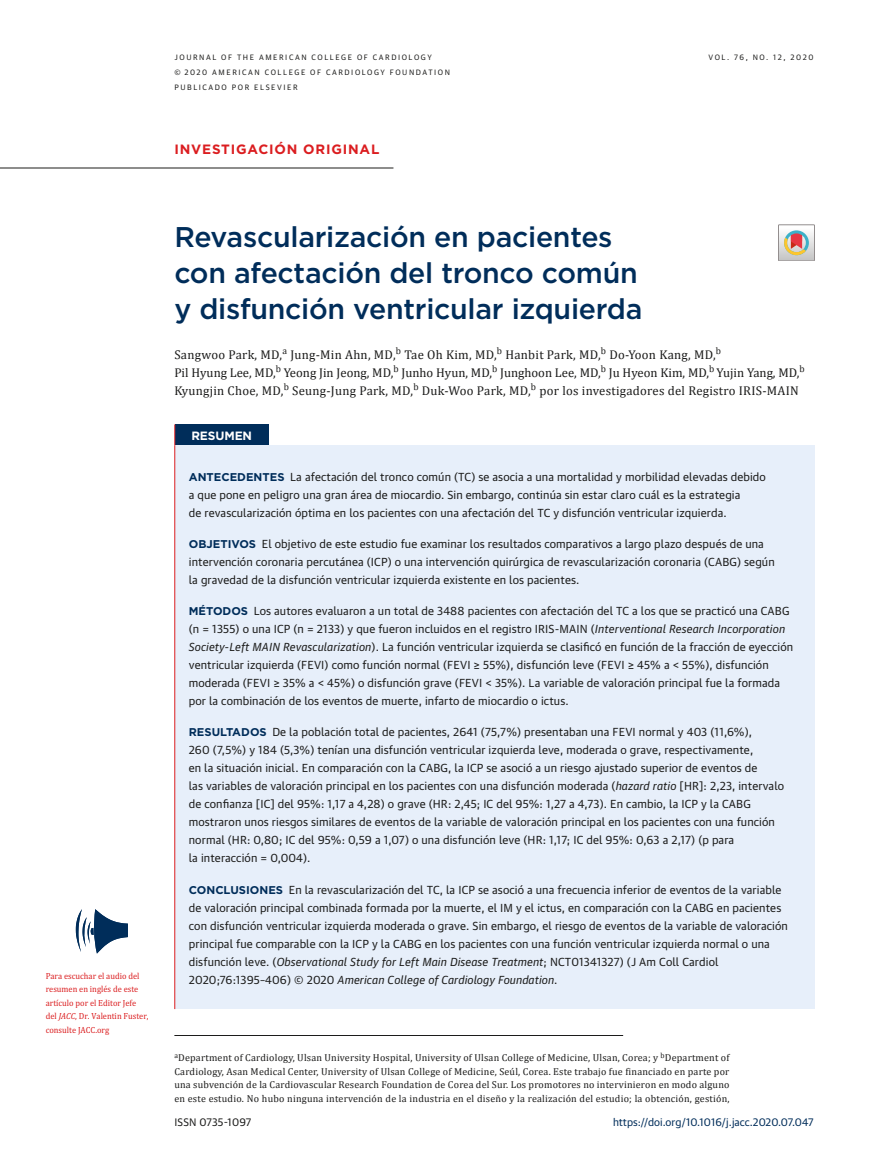
<style>
.page{position:relative;width:872px;height:1170px;background:#fff}
.page>*{position:absolute;margin:0;border:0;box-sizing:border-box;transform-origin:0 0}
.t1{font:500 28.5px/36px "Gotham";letter-spacing:-.01em;color:#002d5a}
.t2{font:700 13.5px "Gotham";letter-spacing:.06em;color:#db1d20}
.t3{font:12.75px/18px "Cambria";letter-spacing:.02em;color:#1c1c1b}
.t4{font:700 12px "Gotham";letter-spacing:-.01em;color:#fff}
.t5{font:11.25px/18px "Guardian Text Sans";letter-spacing:.01em;color:#1c1c1b}
.t6{font:10.5px "Guardian Text Sans";color:#002d5a}
.t7{font:10.5px "Guardian Text Sans";letter-spacing:.015em;color:#1c1c1b}
.t8{font:10.05px/13.5px "Cambria";letter-spacing:.02em;color:#1c1c1b;text-align:justify}
.t9{font:9px/13.5px "Cambria";color:#db1e20;scale:.94 1}
.t10{font:7.5px/15px "Guardian Text Sans";letter-spacing:.205em;color:#1c1c1b}
.s1{font-style:italic}
.s2{font-family:"Gotham";font-weight:700;color:#002d5a}
</style>
<div class="page">
<svg style="left:76px;top:909px;width:52px;height:44px"></svg>
<div style="left:778px;top:225px;width:36px;height:36px;border:1px solid #938e8e"></div>
<svg style="left:782px;top:230px;width:27px;height:26px"></svg>
<hr style="left:174px;top:1034px;width:449px;height:1px;background:#1c1c1b">
<div style="left:175px;top:424px;width:93px;height:21px;background:#002d5a"></div>
<div style="left:175px;top:445px;width:639px;height:563px;background:#e7effa"></div>
<svg style="left:174px;top:424px;width:1px;height:21px"></svg>
<hr style="left:174px;top:445px;width:1px;height:563px;background:#db1d20">
<hr style="left:0;top:168px;width:393px;height:1px;background:#1c1c1b">
<p class="t10" style="left:174px;top:49px;width:259px">JOURNAL OF THE AMERICAN COLLEGE OF CARDIOLOGY</p>
<p class="t10" style="left:708px;top:49px;width:107px">VOL. 76, NO. 12, 2020</p>
<p class="t10" style="left:174px;top:64px;width:277px">© 2020 AMERICAN COLLEGE OF CARDIOLOGY FOUNDATION<br>PUBLICADO POR ELSEVIER</p>
<p class="t2" style="left:174px;top:141px;width:207px">INVESTIGACIÓN ORIGINAL</p>
<p class="t9" style="left:46px;top:969px;width:111px">Para escuchar el audio del resumen en inglés de este artículo por el Editor Jefe del <span class="s1">JACC</span>, Dr. Valentin Fuster, consulte JACC.org</p>
<h1 class="t1" style="left:174px;top:221px;width:469px">Revascularización en pacientes con afectación del tronco común y disfunción ventricular izquierda</h1>
<p class="t3" style="left:174px;top:346px;width:632px">Sangwoo Park, MD,<sup>a</sup> Jung-Min Ahn, MD,<sup>b</sup> Tae Oh Kim, MD,<sup>b</sup> Hanbit Park, MD,<sup>b</sup> Do-Yoon Kang, MD,<sup>b<br></sup>Pil Hyung Lee, MD,<sup>b</sup> Yeong Jin Jeong, MD,<sup>b</sup> Junho Hyun, MD,<sup>b</sup> Junghoon Lee, MD,<sup>b</sup> Ju Hyeon Kim, MD,<sup>b</sup> Yujin Yang, MD,<sup>b<br></sup>Kyungjin Choe, MD,<sup>b</sup> Seung-Jung Park, MD,<sup>b</sup> Duk-Woo Park, MD,<sup>b</sup> por los investigadores del Registro IRIS-MAIN</p>
<p class="t4" style="left:191px;top:429px;width:62px">RESUMEN</p>
<p class="t5" style="left:189px;top:467px;width:578px"><span class="s2">ANTECEDENTES</span> La afectación del tronco común (TC) se asocia a una mortalidad y morbilidad elevadas debido a que pone en peligro una gran área de miocardio. Sin embargo, continúa sin estar claro cuál es la estrategia<br>de revascularización óptima en los pacientes con una afectación del TC y disfunción ventricular izquierda.</p>
<p class="t5" style="left:189px;top:534px;width:587px"><span class="s2">OBJETIVOS</span> El objetivo de este estudio fue examinar los resultados comparativos a largo plazo después de una intervención coronaria percutánea (ICP) o una intervención quirúrgica de revascularización coronaria (CABG) según la gravedad de la disfunción ventricular izquierda existente en los pacientes.</p>
<p class="t5" style="left:189px;top:602px;width:606px"><span class="s2">MÉTODOS</span> Los autores evaluaron a un total de 3488 pacientes con afectación del TC a los que se practicó una CABG (n = 1355) o una ICP (n = 2133) y que fueron incluidos en el registro IRIS-MAIN (<span class="s1">Interventional Research Incorporation Society-Left MAIN Revascularization</span>). La función ventricular izquierda se clasificó en función de la fracción de eyección ventricular izquierda (FEVI) como función normal (FEVI ≥ 55%), disfunción leve (FEVI ≥ 45% a &lt; 55%), disfunción moderada (FEVI ≥ 35% a &lt; 45%) o disfunción grave (FEVI &lt; 35%). La variable de valoración principal fue la formada por la combinación de los eventos de muerte, infarto de miocardio o ictus.</p>
<p class="t5" style="left:189px;top:723px;width:597px"><span class="s2">RESULTADOS</span> De la población total de pacientes, 2641 (75,7%) presentaban una FEVI normal y 403 (11,6%),<br>260 (7,5%) y 184 (5,3%) tenían una disfunción ventricular izquierda leve, moderada o grave, respectivamente,<br>en la situación inicial. En comparación con la CABG, la ICP se asoció a un riesgo ajustado superior de eventos de<br>las variables de valoración principal en los pacientes con una disfunción moderada (<span class="s1">hazard ratio</span> [HR]: 2,23, intervalo de confianza [IC] del 95%: 1,17 a 4,28) o grave (HR: 2,45; IC del 95%: 1,27 a 4,73). En cambio, la ICP y la CABG mostraron unos riesgos similares de eventos de la variable de valoración principal en los pacientes con una función normal (HR: 0,80; IC del 95%: 0,59 a 1,07) o una disfunción leve (HR: 1,17; IC del 95%: 0,63 a 2,17) (p para<br>la interacción = 0,004).</p>
<p class="t5" style="left:189px;top:880px;width:600px"><span class="s2">CONCLUSIONES</span> En la revascularización del TC, la ICP se asoció a una frecuencia inferior de eventos de la variable de valoración principal combinada formada por la muerte, el IM y el ictus, en comparación con la CABG en pacientes con disfunción ventricular izquierda moderada o grave. Sin embargo, el riesgo de eventos de la variable de valoración principal fue comparable con la ICP y la CABG en los pacientes con una función ventricular izquierda normal o una disfunción leve. (<span class="s1">Observational Study for Left Main Disease Treatment</span>; NCT01341327) (J Am Coll Cardiol 2020;76:1395–406) © 2020 <span class="s1">American College of Cardiology Foundation</span>.</p>
<p class="t8" style="left:174px;top:1052px;width:556px"><sup>a</sup>Department of Cardiology, Ulsan University Hospital, University of Ulsan College of Medicine, Ulsan, Corea; y <sup>b</sup>Department of Cardiology, Asan Medical Center, University of Ulsan College of Medicine, Seúl, Corea. Este trabajo fue financiado en parte por una subvención de la Cardiovascular Research Foundation de Corea del Sur. Los promotores no intervinieron en modo alguno en este estudio. No hubo ninguna intervención de la industria en el diseño y la realización del estudio; la obtención, gestión,</p>
<p class="t7" style="left:174px;top:1116px;width:78px">ISSN 0735-1097</p>
<p class="t6" style="left:613px;top:1116px;width:202px">https://doi.org/10.1016/j.jacc.2020.07.047</p>
</div>
